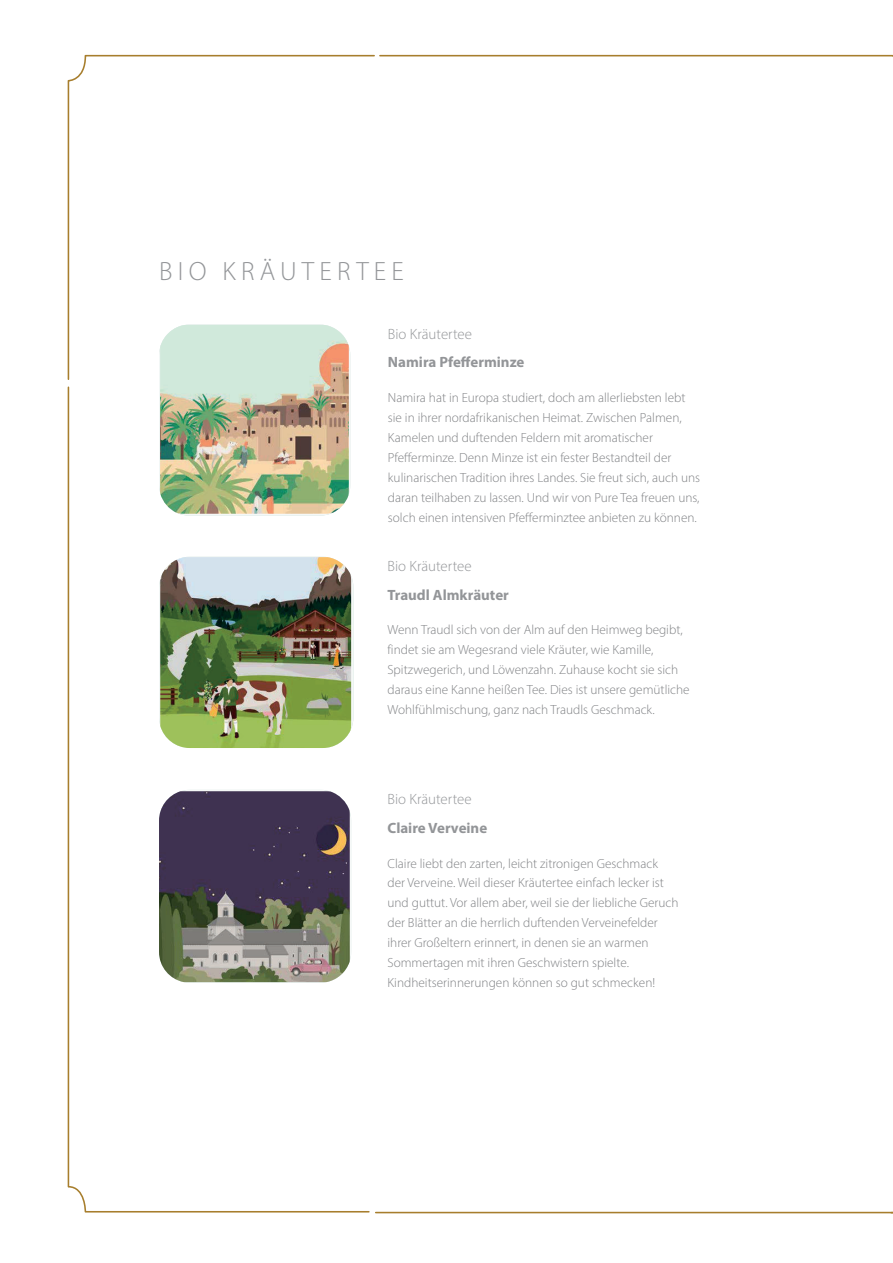
<style>
.page{position:relative;width:893px;height:1263px;background:#fff}
.page>*{position:absolute;margin:0;border:0;box-sizing:border-box;transform-origin:0 0}
.t1{font:300 26.55px "Myriad Pro";letter-spacing:.2em;color:#939598}
.t2{font:700 14.85px "Myriad Pro";color:#939598}
.t3{font:300 14.85px "Myriad Pro";color:#939598}
.t4{font:300 13.2px/20px "Myriad Pro";color:#808285}
</style>
<div class="page">
<svg style="left:67px;top:54px;width:308px;height:327px"></svg>
<hr style="left:376px;top:1212px;width:517px;height:1px;background:#a77e2d">
<svg style="left:67px;top:386px;width:303px;height:827px"></svg>
<hr style="left:380px;top:55px;width:513px;height:1px;background:#a77e2d">
<svg style="left:159px;top:324px;width:191px;height:192px"></svg>
<img style="left:160px;top:325px;width:189px;height:189px">
<img style="left:160px;top:557px;width:191px;height:191px">
<img style="left:159px;top:791px;width:191px;height:191px">
<h1 class="t1" style="left:159px;top:255px;width:246px">BIO KRÄUTERTEE</h1>
<p class="t3" style="left:388px;top:325px;width:86px">Bio Kräutertee</p>
<p class="t2" style="left:388px;top:353px;width:138px">Namira Pfefferminze</p>
<p class="t4" style="left:388px;top:388px;width:314px">Namira hat in Europa studiert, doch am allerliebsten lebt sie in ihrer nordafrikanischen Heimat. Zwischen Palmen, Kamelen und duftenden Feldern mit aromatischer Pfefferminze. Denn Minze ist ein fester Bestandteil der kulinarischen Tradition ihres Landes. Sie freut sich, auch uns daran teilhaben zu lassen. Und wir von Pure Tea freuen uns, solch einen intensiven Pfefferminztee anbieten zu können.</p>
<p class="t3" style="left:387px;top:557px;width:86px">Bio Kräutertee</p>
<p class="t2" style="left:387px;top:585px;width:123px">Traudl Almkräuter</p>
<p class="t4" style="left:387px;top:620px;width:304px">Wenn Traudl sich von der Alm auf den Heimweg begibt, findet sie am Wegesrand viele Kräuter, wie Kamille, Spitzwegerich, und Löwenzahn. Zuhause kocht sie sich daraus eine Kanne heißen Tee. Dies ist unsere gemütliche Wohlfühlmischung, ganz nach Traudls Geschmack.</p>
<p class="t3" style="left:387px;top:790px;width:86px">Bio Kräutertee</p>
<p class="t2" style="left:387px;top:818px;width:101px">Claire Verveine</p>
<p class="t4" style="left:387px;top:853px;width:293px">Claire liebt den zarten, leicht zitronigen Geschmack der Verveine. Weil dieser Kräutertee einfach lecker ist und guttut. Vor allem aber, weil sie der liebliche Geruch der Blätter an die herrlich duftenden Verveinefelder ihrer Großeltern erinnert, in denen sie an warmen Sommertagen mit ihren Geschwistern spielte.<br>Kindheitserinnerungen können so gut schmecken!</p>
</div>
